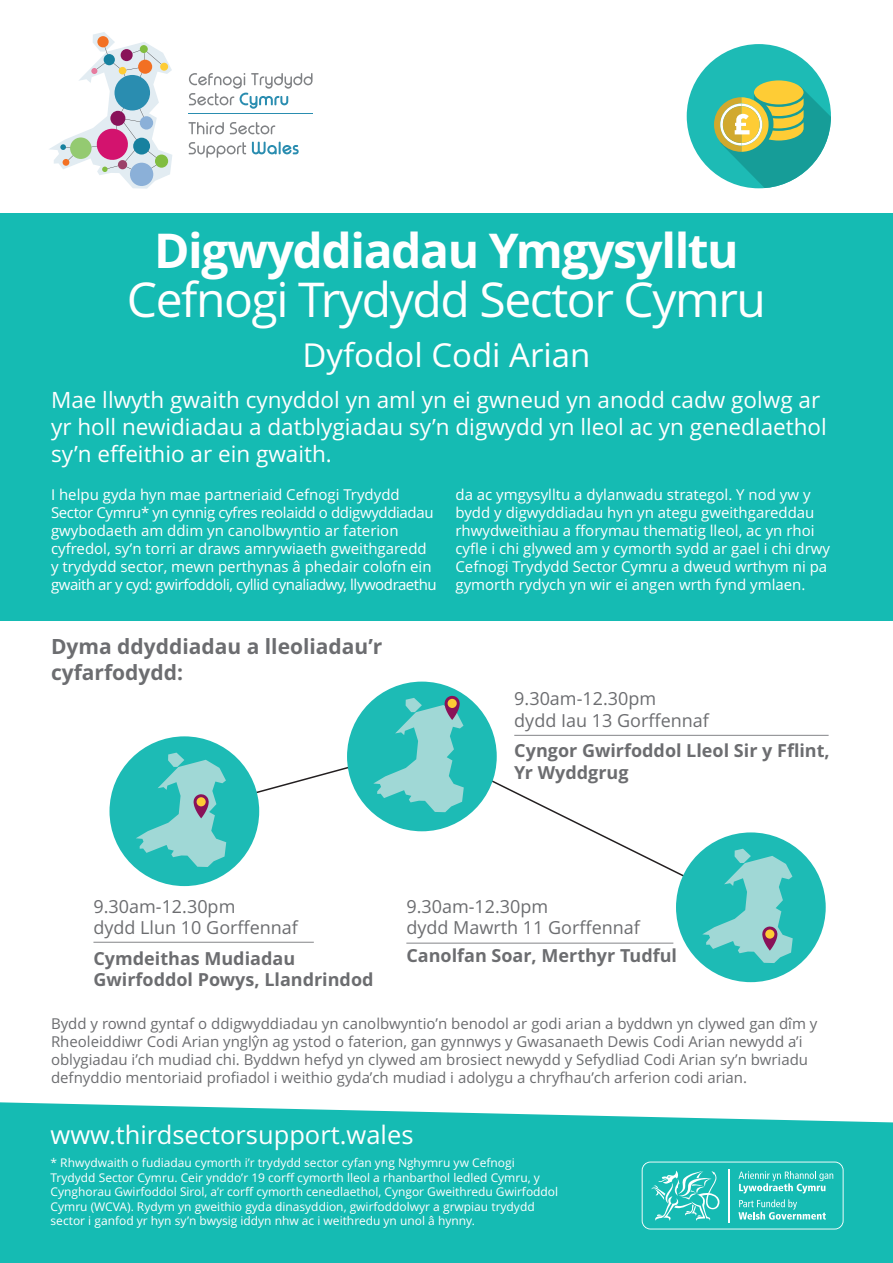
<style>
.page{position:relative;width:893px;height:1263px;background:#fff}
.page>*{position:absolute;margin:0;border:0;box-sizing:border-box;transform-origin:0 0}
.t1{font:48px "Open Sans";letter-spacing:-.03em;color:#fff}
.t2{font:700 48px "Open Sans";letter-spacing:-.03em;color:#fff}
.t3{font:33px "Open Sans";color:#fff}
.t4{font:25.5px "Open Sans";color:#fff}
.t5{font:22.5px/27.2px "Open Sans";color:#fff}
.t6{font:700 21px/25.3px "Open Sans";color:#6c6d70}
.t7{font:700 18px/21.8px "Open Sans";color:#6c6d70}
.t8{font:18px/21.8px "Open Sans";color:#6c6d70}
.t9{font:15px/18.1px "Open Sans";color:#fff}
.t10{font:15px/18.1px "Open Sans";color:#6c6d70}
.t11{font:12px/14.5px "Open Sans";color:#fff}
</style>
<div class="page">
<div style="left:0;top:214px;width:893px;height:407px;background:#15bbb3"></div>
<svg style="left:49px;top:32px;width:123px;height:157px"></svg>
<div style="left:121px;top:49px;width:12px;height:12px;background:#891259;border-radius:50%"></div>
<div style="left:138px;top:60px;width:14px;height:14px;background:#f27023;border-radius:50%"></div>
<div style="left:140px;top:45px;width:8px;height:8px;background:#81bd41;border-radius:50%"></div>
<hr style="left:188px;top:113px;width:125px;height:1px;background:#2a8db0">
<svg style="left:189px;top:73px;width:123px;height:36px"></svg>
<svg style="left:188px;top:122px;width:36px;height:12px"></svg>
<svg style="left:230px;top:122px;width:45px;height:12px"></svg>
<svg style="left:189px;top:142px;width:57px;height:16px"></svg>
<svg style="left:252px;top:142px;width:47px;height:12px"></svg>
<div style="left:687px;top:44px;width:144px;height:144px;background:#1dbbb5;border-radius:50%"></div>
<svg style="left:754px;top:80px;width:49px;height:24px"></svg>
<svg style="left:714px;top:86px;width:117px;height:102px"></svg>
<svg style="left:184px;top:767px;width:492px;height:120px"></svg>
<svg style="left:110px;top:736px;width:149px;height:150px"></svg>
<svg style="left:347px;top:682px;width:150px;height:149px"></svg>
<svg style="left:676px;top:832px;width:150px;height:150px"></svg>
<svg style="left:0;top:1102px;width:893px;height:161px;fill:#15bbb3"></svg>
<svg style="left:642px;top:1161px;width:202px;height:68px"></svg>
<hr style="left:93px;top:942px;width:221px;height:1px;background:#848588">
<hr style="left:406px;top:943px;width:267px;height:1px;background:#848588">
<hr style="left:514px;top:735px;width:315px;height:1px;background:#848588">
<h1 class="t2" style="left:154px;top:223px;width:586px">Digwyddiadau Ymgysylltu</h1>
<h1 class="t1" style="left:127px;top:273px;width:641px">Cefnogi Trydydd Sector Cymru</h1>
<h2 class="t3" style="left:302px;top:336px;width:290px">Dyfodol Codi Arian</h2>
<h3 class="t5" style="left:51px;top:387px;width:777px">Mae llwyth gwaith cynyddol yn aml yn ei gwneud yn anodd cadw golwg ar yr holl newidiadau a datblygiadau sy’n digwydd yn lleol ac yn genedlaethol sy’n effeithio ar ein gwaith.</h3>
<p class="t9" style="left:51px;top:485px;width:387px">I helpu gyda hyn mae partneriaid Cefnogi Trydydd Sector Cymru* yn cynnig cyfres reolaidd o ddigwyddiadau gwybodaeth am ddim yn canolbwyntio ar faterion cyfredol, sy’n torri ar draws amrywiaeth gweithgaredd y trydydd sector, mewn perthynas â phedair colofn ein gwaith ar y cyd: gwirfoddoli, cyllid cynaliadwy, llywodraethu</p>
<p class="t9" style="left:455px;top:485px;width:376px">da ac ymgysylltu a dylanwadu strategol. Y nod yw y bydd y digwyddiadau hyn yn ategu gweithgareddau rhwydweithiau a fforymau thematig lleol, ac yn rhoi cyfle i chi glywed am y cymorth sydd ar gael i chi drwy Cefnogi Trydydd Sector Cymru a dweud wrthym ni pa gymorth rydych yn wir ei angen wrth fynd ymlaen.</p>
<h3 class="t6" style="left:51px;top:634px;width:333px">Dyma ddyddiadau a lleoliadau’r cyfarfodydd:</h3>
<p class="t8" style="left:514px;top:688px;width:196px">9.30am-12.30pm<br>dydd Iau 13 Gorffennaf</p>
<p class="t7" style="left:514px;top:740px;width:317px">Cyngor Gwirfoddol Lleol Sir y Fflint,<br>Yr Wyddgrug</p>
<p class="t8" style="left:93px;top:895px;width:206px">9.30am-12.30pm<br>dydd Llun 10 Gorffennaf</p>
<p class="t7" style="left:93px;top:947px;width:282px">Cymdeithas Mudiadau<br>Gwirfoddol Powys, Llandrindod</p>
<p class="t8" style="left:406px;top:895px;width:235px">9.30am-12.30pm<br>dydd Mawrth 11 Gorffennaf</p>
<p class="t7" style="left:406px;top:945px;width:272px">Canolfan Soar, Merthyr Tudful</p>
<p class="t10" style="left:51px;top:1014px;width:768px">Bydd y rownd gyntaf o ddigwyddiadau yn canolbwyntio’n benodol ar godi arian a byddwn yn clywed gan dîm y Rheoleiddiwr Codi Arian ynglŷn ag ystod o faterion, gan gynnwys y Gwasanaeth Dewis Codi Arian newydd a’i oblygiadau i’ch mudiad chi. Byddwn hefyd yn clywed am brosiect newydd y Sefydliad Codi Arian sy’n bwriadu defnyddio mentoriaid profiadol i weithio gyda’ch mudiad i adolygu a chryfhau’ch arferion codi arian.</p>
<h3 class="t4" style="left:51px;top:1121px;width:364px">www.thirdsectorsupport.wales</h3>
<p class="t11" style="left:51px;top:1156px;width:509px">* Rhwydwaith o fudiadau cymorth i’r trydydd sector cyfan yng Nghymru yw Cefnogi Trydydd Sector Cymru. Ceir ynddo’r 19 corff cymorth lleol a rhanbarthol ledled Cymru, y Cynghorau Gwirfoddol Sirol, a’r corff cymorth cenedlaethol, Cyngor Gweithredu Gwirfoddol Cymru (WCVA). Rydym yn gweithio gyda dinasyddion, gwirfoddolwyr a grwpiau trydydd sector i ganfod yr hyn sy’n bwysig iddyn nhw ac i weithredu yn unol â hynny.</p>
</div>
